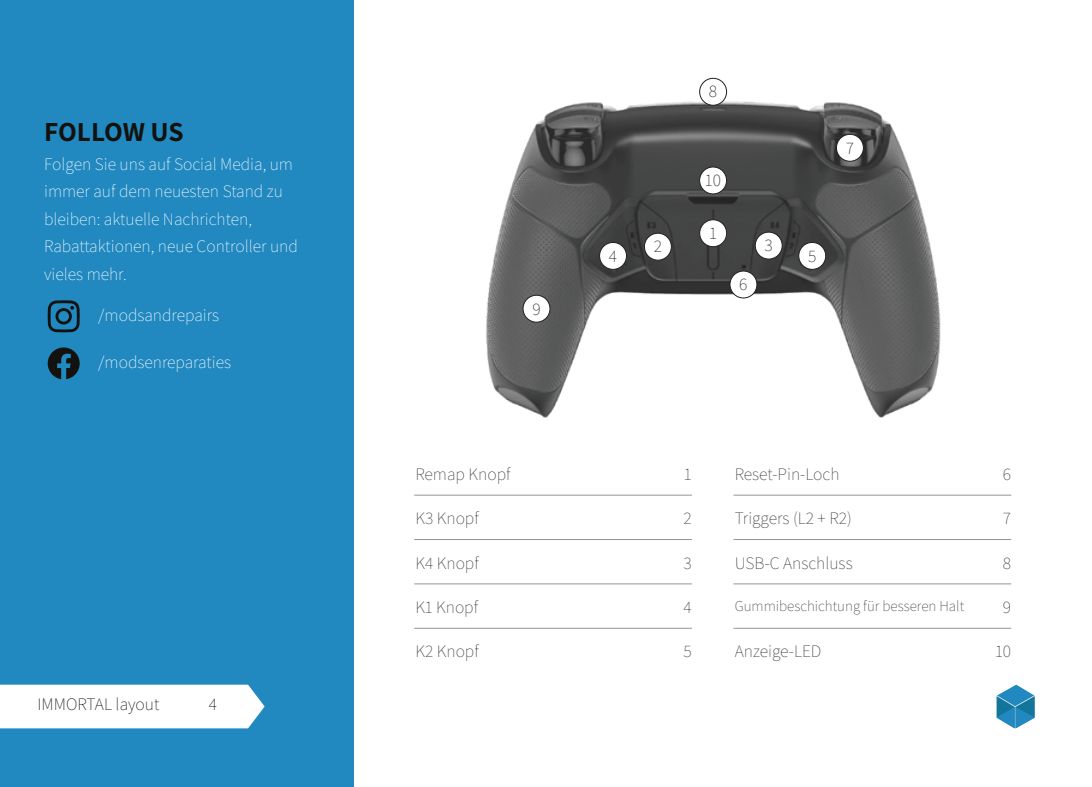
<style>
.page{position:relative;width:1092px;height:787px;background:#fff}
.page>*{position:absolute;margin:0;border:0;box-sizing:border-box;transform-origin:0 0}
.t1{font:700 27.5px "Assistant";letter-spacing:-.005em;color:#13120e}
.t2{font:200 17.5px/27.5px "Assistant";color:#fff}
.t3{font:200 17.5px "Assistant";color:#3e3e3f}
.t4{font:200 17.5px "Assistant";color:#13120e}
.t5{font:200 17.5px "Assistant";color:#231f20}
.t6{font:200 15px "Assistant";color:#3e3e3f}
</style>
<div class="page">
<div style="left:0;top:0;width:353px;height:787px;background:#2189c0"></div>
<svg style="left:996px;top:684px;width:38px;height:44px"></svg>
<div style="left:0;top:684px;width:264px;height:44px;background:#fff"></div>
<hr style="left:414px;top:494px;width:278px;height:1px;background:#939598">
<hr style="left:414px;top:539px;width:278px;height:1px;background:#939598">
<hr style="left:414px;top:583px;width:278px;height:1px;background:#939598">
<hr style="left:414px;top:628px;width:278px;height:1px;background:#939598">
<hr style="left:733px;top:494px;width:278px;height:1px;background:#939598">
<hr style="left:733px;top:539px;width:278px;height:1px;background:#939598">
<img style="left:486px;top:77px;width:455px;height:340px">
<hr style="left:733px;top:583px;width:278px;height:1px;background:#939598">
<hr style="left:733px;top:628px;width:278px;height:1px;background:#939598">
<div style="left:699px;top:220px;width:27px;height:27px;background:#fff;border-radius:50%"></div>
<div style="left:699px;top:219px;width:27px;height:28px;border:1px solid #231f20;border-radius:50%"></div>
<div style="left:599px;top:242px;width:27px;height:27px;background:#fff;border-radius:50%"></div>
<div style="left:599px;top:242px;width:27px;height:28px;border:1px solid #231f20;border-radius:50%"></div>
<div style="left:730px;top:271px;width:26px;height:27px;background:#fff;border-radius:50%"></div>
<div style="left:729px;top:271px;width:28px;height:27px;border:1px solid #231f20;border-radius:50%"></div>
<div style="left:755px;top:232px;width:27px;height:27px;background:#fff;border-radius:50%"></div>
<div style="left:754px;top:232px;width:28px;height:27px;border:1px solid #231f20;border-radius:50%"></div>
<div style="left:644px;top:233px;width:27px;height:27px;background:#fff;border-radius:50%"></div>
<div style="left:644px;top:233px;width:27px;height:27px;border:1px solid #231f20;border-radius:50%"></div>
<div style="left:699px;top:78px;width:27px;height:27px;background:#fff;border-radius:50%"></div>
<div style="left:699px;top:78px;width:27px;height:28px;border:1px solid #231f20;border-radius:50%"></div>
<div style="left:798px;top:242px;width:27px;height:27px;background:#fff;border-radius:50%"></div>
<div style="left:798px;top:242px;width:28px;height:28px;border:1px solid #231f20;border-radius:50%"></div>
<div style="left:836px;top:134px;width:27px;height:27px;background:#fff;border-radius:50%"></div>
<div style="left:836px;top:134px;width:27px;height:28px;border:1px solid #231f20;border-radius:50%"></div>
<div style="left:523px;top:295px;width:27px;height:27px;background:#fff;border-radius:50%"></div>
<div style="left:522px;top:295px;width:28px;height:27px;border:1px solid #231f20;border-radius:50%"></div>
<div style="left:699px;top:167px;width:27px;height:27px;background:#fff;border-radius:50%"></div>
<div style="left:699px;top:167px;width:27px;height:27px;border:1px solid #231f20;border-radius:50%"></div>
<svg style="left:48px;top:300px;width:32px;height:32px"></svg>
<svg style="left:48px;top:347px;width:32px;height:32px"></svg>
<h1 class="t1" style="left:44px;top:113px;width:141px">FOLLOW US</h1>
<p class="t2" style="left:44px;top:149px;width:255px">Folgen Sie uns auf Social Media, um immer auf dem neuesten Stand zu bleiben: aktuelle Nachrichten,<br>Rabattaktionen, neue Controller und vieles mehr.</p>
<p class="t2" style="left:98px;top:300px;width:122px">/modsandrepairs</p>
<p class="t2" style="left:98px;top:347px;width:134px">/modsenreparaties</p>
<p class="t4" style="left:38px;top:692px;width:123px">IMMORTAL layout</p>
<p class="t4" style="left:209px;top:692px;width:10px">4</p>
<p class="t5" style="left:532px;top:296px;width:10px">9</p>
<p class="t5" style="left:609px;top:244px;width:10px">4</p>
<p class="t5" style="left:653px;top:234px;width:10px">2</p>
<p class="t5" style="left:709px;top:80px;width:10px">8</p>
<p class="t5" style="left:705px;top:168px;width:17px">10</p>
<p class="t5" style="left:709px;top:221px;width:9px">1</p>
<p class="t5" style="left:739px;top:272px;width:10px">6</p>
<p class="t5" style="left:764px;top:233px;width:10px">3</p>
<p class="t5" style="left:845px;top:136px;width:10px">7</p>
<p class="t5" style="left:808px;top:244px;width:10px">5</p>
<p class="t3" style="left:415px;top:462px;width:97px">Remap Knopf</p>
<p class="t3" style="left:684px;top:462px;width:9px">1</p>
<p class="t3" style="left:415px;top:506px;width:65px">K3 Knopf</p>
<p class="t3" style="left:683px;top:506px;width:10px">2</p>
<p class="t3" style="left:415px;top:551px;width:65px">K4 Knopf</p>
<p class="t3" style="left:683px;top:551px;width:10px">3</p>
<p class="t3" style="left:415px;top:595px;width:64px">K1 Knopf</p>
<p class="t3" style="left:683px;top:595px;width:10px">4</p>
<p class="t3" style="left:415px;top:639px;width:65px">K2 Knopf</p>
<p class="t3" style="left:683px;top:639px;width:10px">5</p>
<p class="t3" style="left:734px;top:462px;width:106px">Reset-Pin-Loch</p>
<p class="t3" style="left:1002px;top:462px;width:10px">6</p>
<p class="t3" style="left:734px;top:506px;width:118px">Triggers (L2 + R2)</p>
<p class="t3" style="left:1002px;top:506px;width:10px">7</p>
<p class="t3" style="left:734px;top:551px;width:119px">USB-C Anschluss</p>
<p class="t3" style="left:1002px;top:551px;width:10px">8</p>
<p class="t6" style="left:734px;top:596px;width:231px">Gummibeschichtung für besseren Halt</p>
<p class="t3" style="left:1002px;top:595px;width:10px">9</p>
<p class="t3" style="left:734px;top:639px;width:88px">Anzeige-LED</p>
<p class="t3" style="left:995px;top:639px;width:17px">10</p>
</div>
